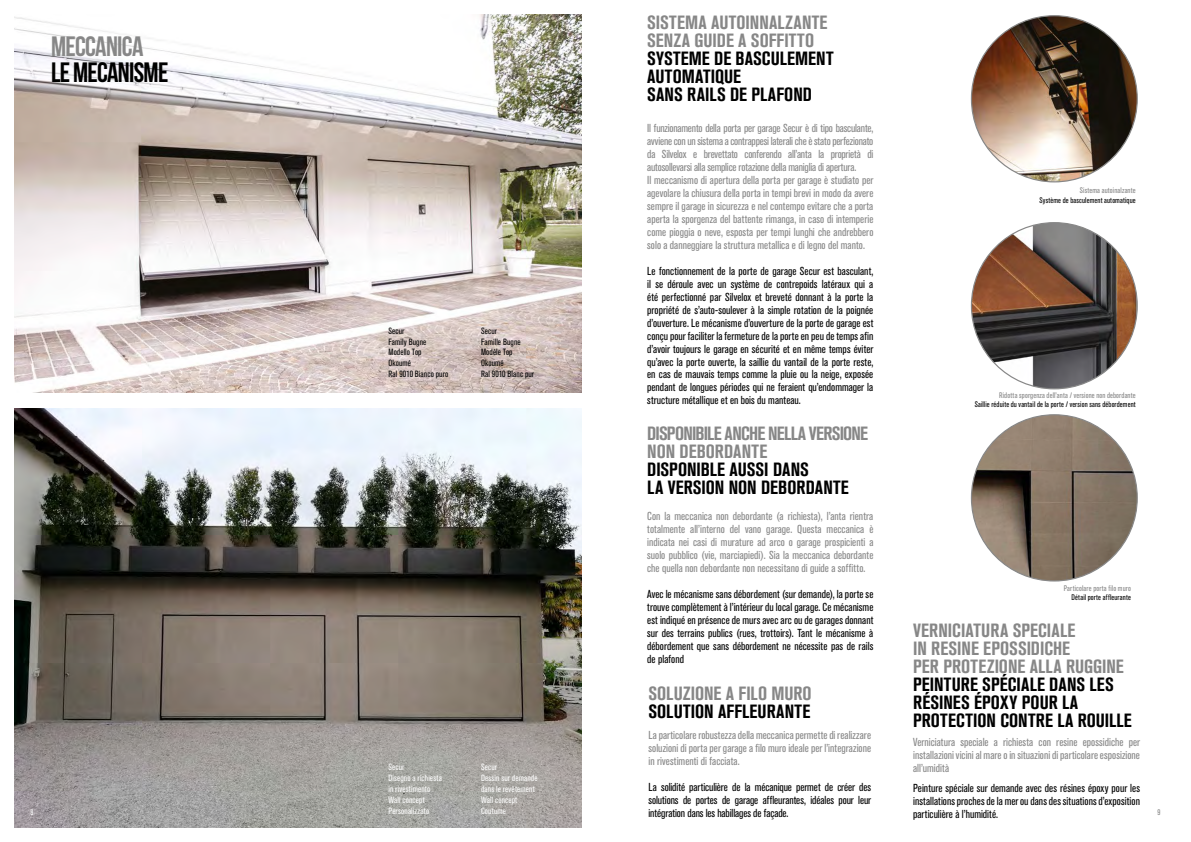
<style>
.page{position:relative;width:1191px;height:842px;background:#fff}
.page>*{position:absolute;margin:0;border:0;box-sizing:border-box;transform-origin:0 0}
.t1{font:700 28px "Bebas Neue";letter-spacing:-.025em;color:#000}
.t2{font:700 28px "Bebas Neue";letter-spacing:-.025em;color:#878787}
.t3{font:700 condensed 19px/18px "Akzidenz Grotesk BQ";letter-spacing:.005em;color:#000}
.t4{font:700 condensed 19px/18px "Akzidenz Grotesk BQ";color:#878787}
.t5{font:700 condensed 19px/18px "Akzidenz Grotesk BQ";letter-spacing:-.035em;color:#878787}
.t6{font:condensed 11.5px/13px "Akzidenz Grotesk BQ";color:#000;text-align:justify}
.t7{font:condensed 11.5px/13px "Akzidenz Grotesk BQ";color:#878787;text-align:justify}
.t8{font:condensed 9px/10.8px "Akzidenz Grotesk BQ";letter-spacing:.015em;color:#fff}
.t9{font:condensed 9px/10.8px "Akzidenz Grotesk BQ";letter-spacing:.01em;color:#000}
.t10{font:condensed 8px "Akzidenz Grotesk BQ";letter-spacing:.02em;color:#000}
.t11{font:condensed 8px "Akzidenz Grotesk BQ";letter-spacing:.02em;color:#878787}
.t12{font:condensed 8px "Akzidenz Grotesk BQ";color:#fff}
</style>
<div class="page">
<img style="left:14px;top:408px;width:567px;height:420px">
<img style="left:14px;top:14px;width:567px;height:378px">
<img style="left:971px;top:16px;width:166px;height:166px;border-radius:83px">
<img style="left:971px;top:415px;width:166px;height:166px;border-radius:83px">
<img style="left:971px;top:223px;width:166px;height:166px;border-radius:83px">
<h1 class="t2" style="left:51px;top:31px;width:94px">MECCANICA</h1>
<h1 class="t1" style="left:51px;top:57px;width:119px">LE MECANISME</h1>
<p class="t9" style="left:388px;top:325px;width:61px">Secur<br>Family Bugne<br>Modello Top<br>Okoumé<br>Ral 9010 Bianco puro</p>
<p class="t9" style="left:481px;top:325px;width:55px">Secur<br>Famille Bugne<br>Modèle Top<br>Okoumé<br>Ral 9010 Blanc pur</p>
<h2 class="t4" style="left:647px;top:13px;width:182px">SISTEMA AUTOINNALZANTE<br>SENZA GUIDE A SOFFITTO</h2>
<h2 class="t3" style="left:647px;top:49px;width:188px">SYSTEME DE BASCULEMENT<br>AUTOMATIQUE<br>SANS RAILS DE PLAFOND</h2>
<p class="t7" style="left:647px;top:121px;width:228px;text-align:left">Il funzionamento della porta per garage Secur è di tipo basculante, avviene con un sistema a contrappesi laterali che è stato perfezionato da Silvelox e brevettato conferendo all’anta la proprietà di autosollevarsi alla semplice rotazione della maniglia di apertura.<br>Il meccanismo di apertura della porta per garage è studiato per agevolare la chiusura della porta in tempi brevi in modo da avere sempre il garage in sicurezza e nel contempo evitare che a porta aperta la sporgenza del battente rimanga, in caso di intemperie come pioggia o neve, esposta per tempi lunghi che andrebbero solo a danneggiare la struttura metallica e di legno del manto.</p>
<p class="t6" style="left:647px;top:264px;width:228px">Le fonctionnement de la porte de garage Secur est basculant, il se déroule avec un système de contrepoids latéraux qui a été perfectionné par Silvelox et breveté donnant à la porte la propriété de s’auto-soulever à la simple rotation de la poignée d’ouverture. Le mécanisme d’ouverture de la porte de garage est conçu pour faciliter la fermeture de la porte en peu de temps afin d’avoir toujours le garage en sécurité et en même temps éviter qu’avec la porte ouverte, la saillie du vantail de la porte reste, en cas de mauvais temps comme la pluie ou la neige, exposée pendant de longues périodes qui ne feraient qu’endommager la structure métallique et en bois du manteau.</p>
<p class="t11" style="left:1079px;top:186px;width:57px">Sistema autoinalzante</p>
<p class="t10" style="left:1039px;top:195px;width:98px">Système de basculement automatique</p>
<p class="t11" style="left:999px;top:391px;width:138px">Ridotta sporgenza dell’anta / versione non debordante</p>
<p class="t10" style="left:974px;top:400px;width:162px">Saillie réduite du vantail de la porte / version sans débordement</p>
<h2 class="t5" style="left:647px;top:424px;width:222px">DISPONIBILE ANCHE NELLA VERSIONE<br>NON DEBORDANTE</h2>
<h2 class="t3" style="left:647px;top:460px;width:203px">DISPONIBLE AUSSI DANS<br>LA VERSION NON DEBORDANTE</h2>
<p class="t7" style="left:647px;top:510px;width:228px">Con la meccanica non debordante (a richiesta), l’anta rientra totalmente all’interno del vano garage. Questa meccanica è indicata nei casi di murature ad arco o garage prospicienti a suolo pubblico (vie, marciapiedi). Sia la meccanica debordante che quella non debordante non necessitano di guide a soffitto.</p>
<p class="t6" style="left:647px;top:588px;width:228px">Avec le mécanisme sans débordement (sur demande), la porte se trouve complètement à l’intérieur du local garage. Ce mécanisme est indiqué en présence de murs avec arc ou de garages donnant sur des terrains publics (rues, trottoirs). Tant le mécanisme à débordement que sans débordement ne nécessite pas de rails de plafond</p>
<h2 class="t4" style="left:648px;top:684px;width:165px">SOLUZIONE A FILO MURO</h2>
<h2 class="t3" style="left:648px;top:702px;width:163px">SOLUTION AFFLEURANTE</h2>
<p class="t7" style="left:648px;top:729px;width:224px">La particolare robustezza della meccanica permette di realizzare soluzioni di porta per garage a filo muro ideale per l’integrazione in rivestimenti di facciata.</p>
<p class="t6" style="left:648px;top:781px;width:224px">La solidité particulière de la mécanique permet de créer des solutions de portes de garage affleurantes, idéales pour leur intégration dans les habillages de façade.</p>
<p class="t11" style="left:1063px;top:583px;width:69px">Particolare porta filo muro</p>
<p class="t10" style="left:1071px;top:593px;width:61px">Détail porte affleurante</p>
<h2 class="t4" style="left:913px;top:622px;width:212px">VERNICIATURA SPECIALE<br>IN RESINE EPOSSIDICHE<br>PER PROTEZIONE ALLA RUGGINE</h2>
<h2 class="t3" style="left:913px;top:676px;width:220px">PEINTURE SPÉCIALE DANS LES<br>RÉSINES ÉPOXY POUR LA<br>PROTECTION CONTRE LA ROUILLE</h2>
<p class="t7" style="left:913px;top:736px;width:228px">Verniciatura speciale a richiesta con resine epossidiche per installazioni vicini al mare o in situazioni di particolare esposizione all’umidità</p>
<p class="t6" style="left:913px;top:782px;width:228px">Peinture spéciale sur demande avec des résines époxy pour les installations proches de la mer ou dans des situations d’exposition particulière à l’humidité.</p>
<p class="t8" style="left:388px;top:762px;width:55px">Secur<br>Disegno a richiesta in rivestimento<br>Wall concept<br>Personalizzato</p>
<p class="t8" style="left:481px;top:762px;width:58px">Secur<br>Dessin sur demande dans le revêtement<br>Wall concept<br>Coutume</p>
<p class="t12" style="left:30px;top:808px;width:5px">8</p>
<p class="t11" style="left:1157px;top:808px;width:4px">9</p>
</div>
